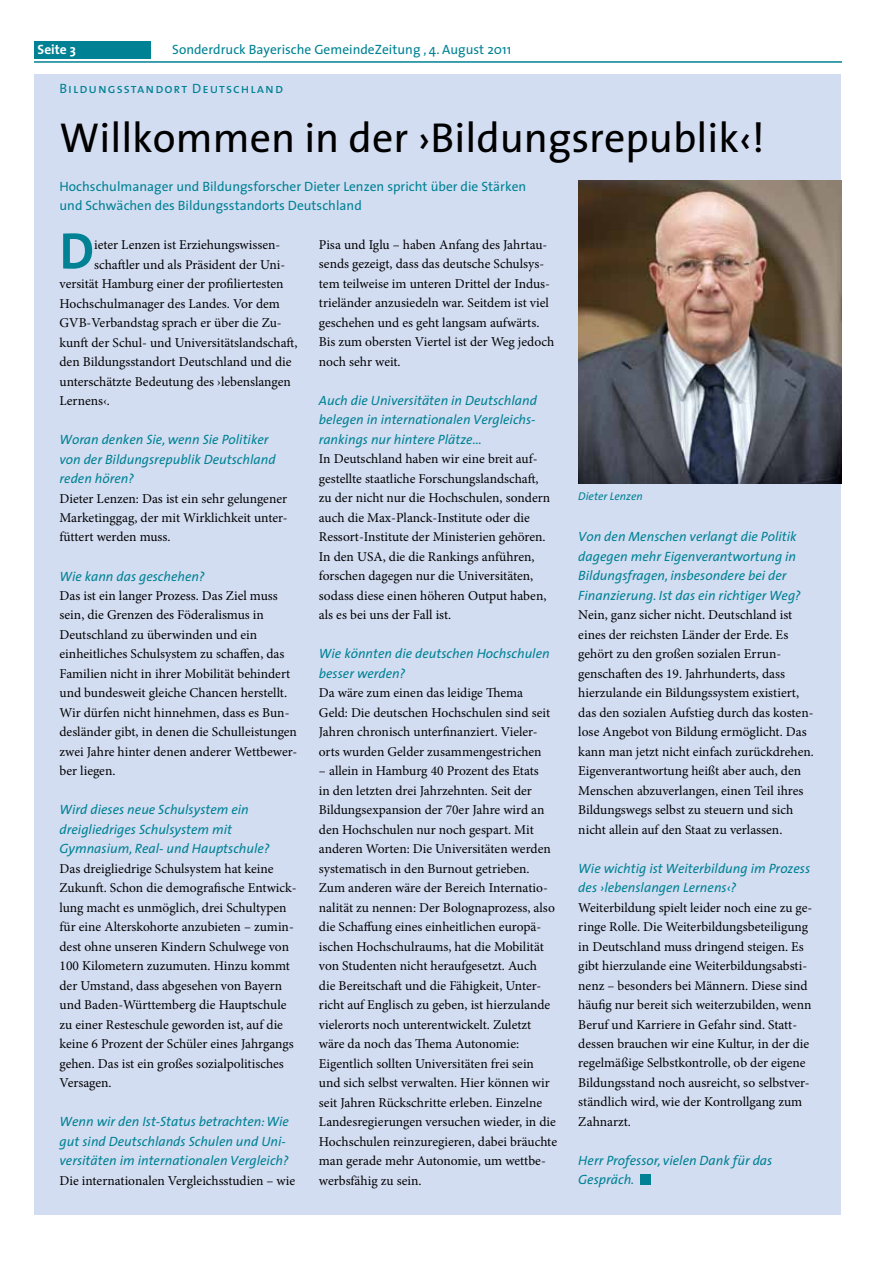
<style>
.page{position:relative;width:893px;height:1263px;background:#fff}
.page>*{position:absolute;margin:0;border:0;box-sizing:border-box;transform-origin:0 0}
.t1{font:51.75px "The Sans 7 Bold Plain";color:#008294}
.t2{font:42px "The Sans 5";color:#000}
.t3{font:13.5px/19.5px "Minion Pro";color:#000}
.t4{font:italic 13.5px/19.5px "The Sans 5";color:#008294}
.t5{font:13.5px/19.5px "The Sans 5";color:#008294}
.t6{font:13.5px "The Sans 5 Regular Caps";letter-spacing:.075em;color:#008294}
.t7{font:13.5px "The Sans 7 Bold Plain";color:#fff}
.t8{font:italic 11.25px "The Sans 5";color:#008294}
</style>
<div class="page">
<div style="left:35px;top:74px;width:806px;height:1141px;background:#d3ddf2"></div>
<div style="left:34px;top:41px;width:117px;height:17px;background:#008294"></div>
<hr style="left:34px;top:61px;width:808px;height:2px;background:#008294">
<div style="left:640px;top:1174px;width:11px;height:11px;background:#008294"></div>
<img style="left:578px;top:180px;width:263px;height:303px">
<p class="t7" style="left:38px;top:38px;width:40px">Seite 3</p>
<p class="t5" style="left:172px;top:39px;width:340px">Sonderdruck Bayerische GemeindeZeitung , 4. August 2011</p>
<p class="t6" style="left:60px;top:77px;width:225px">Bildungsstandort Deutschland</p>
<h2 class="t2" style="left:60px;top:103px;width:707px">Willkommen in der ›Bildungsrepublik‹!</h2>
<p class="t5" style="left:60px;top:176px;width:468px">Hochschulmanager und Bildungsforscher Dieter Lenzen spricht über die Stärken und Schwächen des Bildungsstandorts Deutschland</p>
<h1 class="t1" style="left:60px;top:208px;width:36px">D</h1>
<p class="t3" style="left:94px;top:235px;width:188px">ieter Lenzen ist Erziehungswissen-</p>
<p class="t3" style="left:94px;top:254px;width:193px">schaftler und als Präsident der Uni-</p>
<p class="t3" style="left:60px;top:274px;width:226px">versität Hamburg einer der profiliertesten</p>
<p class="t3" style="left:60px;top:293px;width:222px">Hochschulmanager des Landes. Vor dem</p>
<p class="t3" style="left:60px;top:313px;width:224px">GVB-Verbandstag sprach er über die Zu-</p>
<p class="t3" style="left:60px;top:332px;width:239px">kunft der Schul- und Universitätslandschaft,</p>
<p class="t3" style="left:60px;top:352px;width:234px">den Bildungsstandort Deutschland und die</p>
<p class="t3" style="left:60px;top:371px;width:233px">unterschätzte Bedeutung des ›lebenslangen</p>
<p class="t3" style="left:60px;top:391px;width:52px">Lernens‹.</p>
<p class="t4" style="left:60px;top:429px;width:218px">Woran denken Sie, wenn Sie Politiker von der Bildungsrepublik Deutschland reden hören?</p>
<p class="t3" style="left:60px;top:488px;width:230px;text-align:justify">Dieter Lenzen: Das ist ein sehr gelungener Marketinggag, der mit Wirklichkeit unter&shy;füttert werden muss.</p>
<p class="t4" style="left:60px;top:566px;width:147px">Wie kann das geschehen?</p>
<p class="t3" style="left:60px;top:586px;width:239px">Das ist ein langer Prozess. Das Ziel muss sein, die Grenzen des Föderalismus in Deutschland zu überwinden und ein einheitliches Schulsystem zu schaffen, das Familien nicht in ihrer Mobilität behindert und bundesweit gleiche Chancen herstellt.<br>Wir dürfen nicht hinnehmen, dass es Bun&shy;desländer gibt, in denen die Schulleistungen zwei Jahre hinter denen anderer Wettbewer&shy;ber liegen.</p>
<p class="t4" style="left:60px;top:800px;width:212px">Wird dieses neue Schulsystem ein dreigliedriges Schulsystem mit<br>Gymnasium, Real- und Hauptschule?</p>
<p class="t3" style="left:60px;top:859px;width:239px">Das dreigliedrige Schulsystem hat keine Zukunft. Schon die demografische Entwick&shy;lung macht es unmöglich, drei Schultypen für eine Alterskohorte anzubieten – zumin&shy;dest ohne unseren Kindern Schulwege von 100 Kilometern zuzumuten. Hinzu kommt der Umstand, dass abgesehen von Bayern und Baden-Württemberg die Hauptschule zu einer Resteschule geworden ist, auf die keine 6 Prozent der Schüler eines Jahrgangs gehen. Das ist ein großes sozialpolitisches Versagen.</p>
<p class="t4" style="left:60px;top:1112px;width:231px">Wenn wir den Ist-Status betrachten: Wie gut sind Deutschlands Schulen und Uni&shy;versitäten im internationalen Vergleich?</p>
<p class="t3" style="left:60px;top:1171px;width:237px">Die internationalen Vergleichsstudien – wie</p>
<p class="t3" style="left:319px;top:235px;width:237px">Pisa und Iglu – haben Anfang des Jahrtau&shy;sends gezeigt, dass das deutsche Schulsys&shy;tem teilweise im unteren Drittel der Indus&shy;trieländer anzusiedeln war. Seitdem ist viel geschehen und es geht langsam aufwärts.<br>Bis zum obersten Viertel ist der Weg jedoch noch sehr weit.</p>
<p class="t4" style="left:319px;top:390px;width:220px;text-align:justify">Auch die Universitäten in Deutschland belegen in internationalen Vergleichs&shy;rankings nur hintere Plätze…</p>
<p class="t3" style="left:319px;top:449px;width:233px">In Deutschland haben wir eine breit auf&shy;gestellte staatliche Forschungslandschaft, zu der nicht nur die Hochschulen, sondern auch die Max-Planck-Institute oder die Ressort-Institute der Ministerien gehören.<br>In den USA, die die Rankings anführen, forschen dagegen nur die Universitäten, sodass diese einen höheren Output haben, als es bei uns der Fall ist.</p>
<p class="t4" style="left:319px;top:643px;width:232px">Wie könnten die deutschen Hochschulen besser werden?</p>
<p class="t3" style="left:319px;top:683px;width:233px">Da wäre zum einen das leidige Thema Geld: Die deutschen Hochschulen sind seit Jahren chronisch unterfinanziert. Vieler&shy;orts wurden Gelder zusammengestrichen</p>
<p class="t3" style="left:319px;top:761px;width:240px">– allein in Hamburg 40 Prozent des Etats<br>in den letzten drei Jahrzehnten. Seit der Bildungsexpansion der 70er Jahre wird an den Hochschulen nur noch gespart. Mit anderen Worten: Die Universitäten werden systematisch in den Burnout getrieben.<br>Zum anderen wäre der Bereich Internatio&shy;nalität zu nennen: Der Bolognaprozess, also die Schaffung eines einheitlichen europä&shy;ischen Hochschulraums, hat die Mobilität von Studenten nicht heraufgesetzt. Auch<br>die Bereitschaft und die Fähigkeit, Unter&shy;richt auf Englisch zu geben, ist hierzulande vielerorts noch unterentwickelt. Zuletzt wäre da noch das Thema Autonomie:<br>Eigentlich sollten Universitäten frei sein und sich selbst verwalten. Hier können wir seit Jahren Rückschritte erleben. Einzelne Landesregierungen versuchen wieder, in die Hochschulen reinzuregieren, dabei bräuchte man gerade mehr Autonomie, um wettbe&shy;werbsfähig zu sein.</p>
<p class="t8" style="left:578px;top:486px;width:66px">Dieter Lenzen</p>
<p class="t4" style="left:578px;top:526px;width:224px">Von den Menschen verlangt die Politik dagegen mehr Eigenverantwortung in Bildungsfragen, insbesondere bei der Finanzierung. Ist das ein richtiger Weg?</p>
<p class="t3" style="left:578px;top:605px;width:237px">Nein, ganz sicher nicht. Deutschland ist eines der reichsten Länder der Erde. Es gehört zu den großen sozialen Errun&shy;genschaften des 19. Jahrhunderts, dass hierzulande ein Bildungssystem existiert, das den sozialen Aufstieg durch das kosten&shy;lose Angebot von Bildung ermöglicht. Das kann man jetzt nicht einfach zurückdrehen.<br>Eigenverantwortung heißt aber auch, den Menschen abzuverlangen, einen Teil ihres Bildungswegs selbst zu steuern und sich nicht allein auf den Staat zu verlassen.</p>
<p class="t4" style="left:578px;top:858px;width:233px">Wie wichtig ist Weiterbildung im Prozess des ›lebenslangen Lernens‹?</p>
<p class="t3" style="left:578px;top:897px;width:235px">Weiterbildung spielt leider noch eine zu ge&shy;ringe Rolle. Die Weiterbildungsbeteiligung in Deutschland muss dringend steigen. Es gibt hierzulande eine Weiterbildungsabsti&shy;nenz – besonders bei Männern. Diese sind häufig nur bereit sich weiterzubilden, wenn Beruf und Karriere in Gefahr sind. Statt&shy;dessen brauchen wir eine Kultur, in der die regelmäßige Selbstkontrolle, ob der eigene Bildungsstand noch ausreicht, so selbstver&shy;ständlich wird, wie der Kontrollgang zum Zahnarzt.</p>
<p class="t4" style="left:578px;top:1150px;width:195px">Herr Professor, vielen Dank für das<br>Gespräch.</p>
</div>
